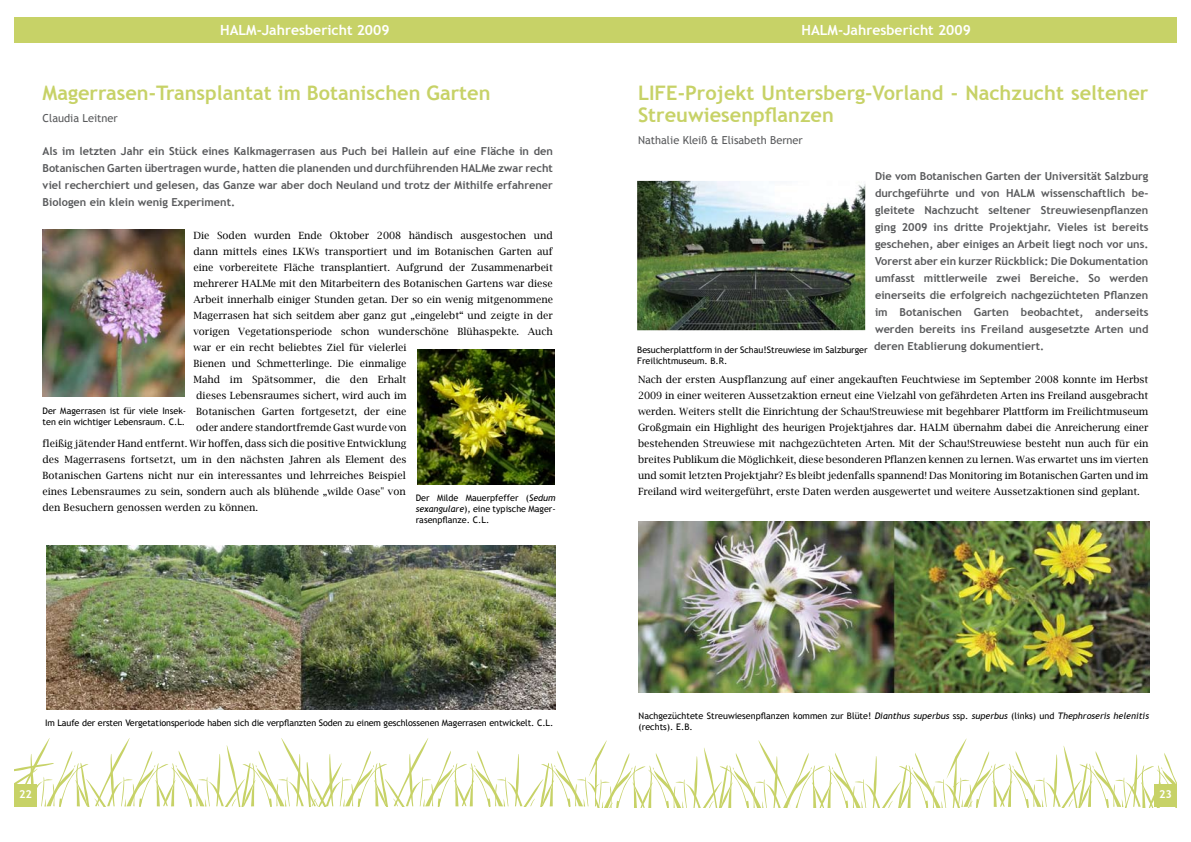
<style>
.page{position:relative;width:1191px;height:842px;background:#fff}
.page>*{position:absolute;margin:0;border:0;box-sizing:border-box;transform-origin:0 0}
.t1{font:700 20px/22px "Trebuchet MS";color:#c7d267}
.t2{font:700 14px "Trebuchet MS";color:#fff}
.t3{font:700 11px/17px "Trebuchet MS";color:#58595b;text-align:justify}
.t4{font:11px "Trebuchet MS";color:#58595b}
.t5{font:700 11px "Trebuchet MS";color:#fff}
.t6{font:10px/16px "Lucida Bright";color:#000;text-align:justify}
.t7{font:9px/11px "Trebuchet MS";color:#000}
.s1{font-style:italic}
</style>
<div class="page">
<div style="left:14px;top:17px;width:581px;height:26px;background:#c7d267"></div>
<div style="left:595px;top:17px;width:581px;height:26px;background:#c7d267"></div>
<svg style="left:14px;top:738px;width:1162px;height:69px"></svg>
<div style="left:1154px;top:784px;width:22px;height:22px;background:#c7d267"></div>
<img style="left:46px;top:545px;width:509px;height:164px">
<img style="left:638px;top:522px;width:511px;height:171px">
<img style="left:42px;top:230px;width:142px;height:167px">
<img style="left:417px;top:349px;width:138px;height:135px">
<img style="left:637px;top:181px;width:228px;height:149px">
<h2 class="t2" style="left:220px;top:21px;width:171px">HALM-Jahresbericht 2009</h2>
<h1 class="t1" style="left:43px;top:82px;width:449px">Magerrasen-Transplantat im Botanischen Garten</h1>
<p class="t4" style="left:43px;top:111px;width:77px">Claudia Leitner</p>
<p class="t3" style="left:43px;top:142px;width:512px">Als im letzten Jahr ein Stück eines Kalkmagerrasen aus Puch bei Hallein auf eine Fläche in den Botanischen Garten übertragen wurde, hatten die planenden und durchführenden HALMe zwar recht viel recherchiert und gelesen, das Ganze war aber doch Neuland und trotz der Mithilfe erfahrener Biologen ein klein wenig Experiment.</p>
<p class="t6" style="left:193px;top:227px;width:361px">Die Soden wurden Ende Oktober 2008 händisch ausgestochen und</p>
<p class="t6" style="left:193px;top:243px;width:361px">dann mittels eines LKWs transportiert und im Botanischen Garten auf</p>
<p class="t6" style="left:193px;top:259px;width:361px">eine vorbereitete Fläche transplantiert. Aufgrund der Zusammenarbeit</p>
<p class="t6" style="left:193px;top:275px;width:361px">mehrerer HALMe mit den Mitarbeitern des Botanischen Gartens war diese</p>
<p class="t6" style="left:193px;top:291px;width:361px">Arbeit innerhalb einiger Stunden getan. Der so ein wenig mitgenommene</p>
<p class="t6" style="left:193px;top:307px;width:361px">Magerrasen hat sich seitdem aber ganz gut „eingelebt“ und zeigte in der</p>
<p class="t6" style="left:193px;top:323px;width:361px">vorigen Vegetationsperiode schon wunderschöne Blühaspekte. Auch</p>
<p class="t6" style="left:193px;top:339px;width:214px">war er ein recht beliebtes Ziel für vielerlei</p>
<p class="t6" style="left:193px;top:355px;width:214px">Bienen und Schmetterlinge. Die einmalige</p>
<p class="t6" style="left:193px;top:371px;width:214px">Mahd im Spätsommer, die den Erhalt</p>
<p class="t6" style="left:196px;top:387px;width:212px">dieses Lebensraumes sichert, wird auch im</p>
<p class="t6" style="left:196px;top:403px;width:212px">Botanischen Garten fortgesetzt, der eine</p>
<p class="t6" style="left:196px;top:419px;width:212px">oder andere standortfremde Gast wurde von</p>
<p class="t6" style="left:43px;top:435px;width:365px">fleißig jätender Hand entfernt. Wir hoffen, dass sich die positive Entwicklung</p>
<p class="t6" style="left:43px;top:451px;width:365px">des Magerrasens fortsetzt, um in den nächsten Jahren als Element des</p>
<p class="t6" style="left:43px;top:467px;width:365px">Botanischen Gartens nicht nur ein interessantes und lehrreiches Beispiel</p>
<p class="t6" style="left:43px;top:483px;width:365px">eines Lebensraumes zu sein, sondern auch als blühende „wilde Oase" von</p>
<p class="t6" style="left:43px;top:499px;width:217px">den Besuchern genossen werden zu können.</p>
<p class="t7" style="left:43px;top:405px;width:145px">Der Magerrasen ist für viele Insek&shy;ten ein wichtiger Lebensraum. C.L.</p>
<p class="t7" style="left:416px;top:492px;width:141px;text-align:justify">Der Milde Mauerpfeffer (<span class="s1">Sedum sexangulare</span>), eine typische Mager&shy;rasenpflanze. C.L.</p>
<p class="t7" style="left:45px;top:718px;width:510px">Im Laufe der ersten Vergetationsperiode haben sich die verpflanzten Soden zu einem geschlossenen Magerrasen entwickelt. C.L.</p>
<p class="t5" style="left:19px;top:787px;width:14px">22</p>
<h2 class="t2" style="left:801px;top:21px;width:171px">HALM-Jahresbericht 2009</h2>
<h1 class="t1" style="left:638px;top:82px;width:512px">LIFE-Projekt Untersberg-Vorland - Nachzucht seltener<br>Streuwiesenpflanzen</h1>
<p class="t4" style="left:638px;top:133px;width:166px">Nathalie Kleiß &amp; Elisabeth Berner</p>
<p class="t3" style="left:874px;top:168px;width:276px">Die vom Botanischen Garten der Universität Salzburg durchgeführte und von HALM wissenschaftlich be&shy;gleitete Nachzucht seltener Streuwiesenpflanzen ging 2009 ins dritte Projektjahr. Vieles ist bereits geschehen, aber einiges an Arbeit liegt noch vor uns.<br>Vorerst aber ein kurzer Rückblick: Die Dokumentation umfasst mittlerweile zwei Bereiche. So werden einerseits die erfolgreich nachgezüchteten Pflanzen im Botanischen Garten beobachtet, anderseits werden bereits ins Freiland ausgesetzte Arten und deren Etablierung dokumentiert.</p>
<p class="t6" style="left:638px;top:371px;width:512px">Nach der ersten Auspflanzung auf einer angekauften Feuchtwiese im September 2008 konnte im Herbst 2009 in einer weiteren Aussetzaktion erneut eine Vielzahl von gefährdeten Arten ins Freiland ausgebracht werden. Weiters stellt die Einrichtung der Schau!Streuwiese mit begehbarer Plattform im Freilichtmuseum Großgmain ein Highlight des heurigen Projektjahres dar. HALM übernahm dabei die Anreicherung einer bestehenden Streuwiese mit nachgezüchteten Arten. Mit der Schau!Streuwiese besteht nun auch für ein breites Publikum die Möglichkeit, diese besonderen Pflanzen kennen zu lernen. Was erwartet uns im vierten und somit letzten Projektjahr? Es bleibt jedenfalls spannend! Das Monitoring im Botanischen Garten und im Freiland wird weitergeführt, erste Daten werden ausgewertet und weitere Aussetzaktionen sind geplant.</p>
<p class="t7" style="left:637px;top:345px;width:232px">Besucherplattform in der Schau!Streuwiese im Salzburger<br>Freilichtmuseum. B.R.</p>
<p class="t7" style="left:638px;top:711px;width:512px">Nachgezüchtete Streuwiesenpflanzen kommen zur Blüte! <span class="s1">Dianthus superbus</span> ssp. <span class="s1">superbus</span> (links) und <span class="s1">Thephroseris helenitis </span>(rechts). E.B.</p>
<p class="t5" style="left:1159px;top:787px;width:14px">23</p>
</div>
